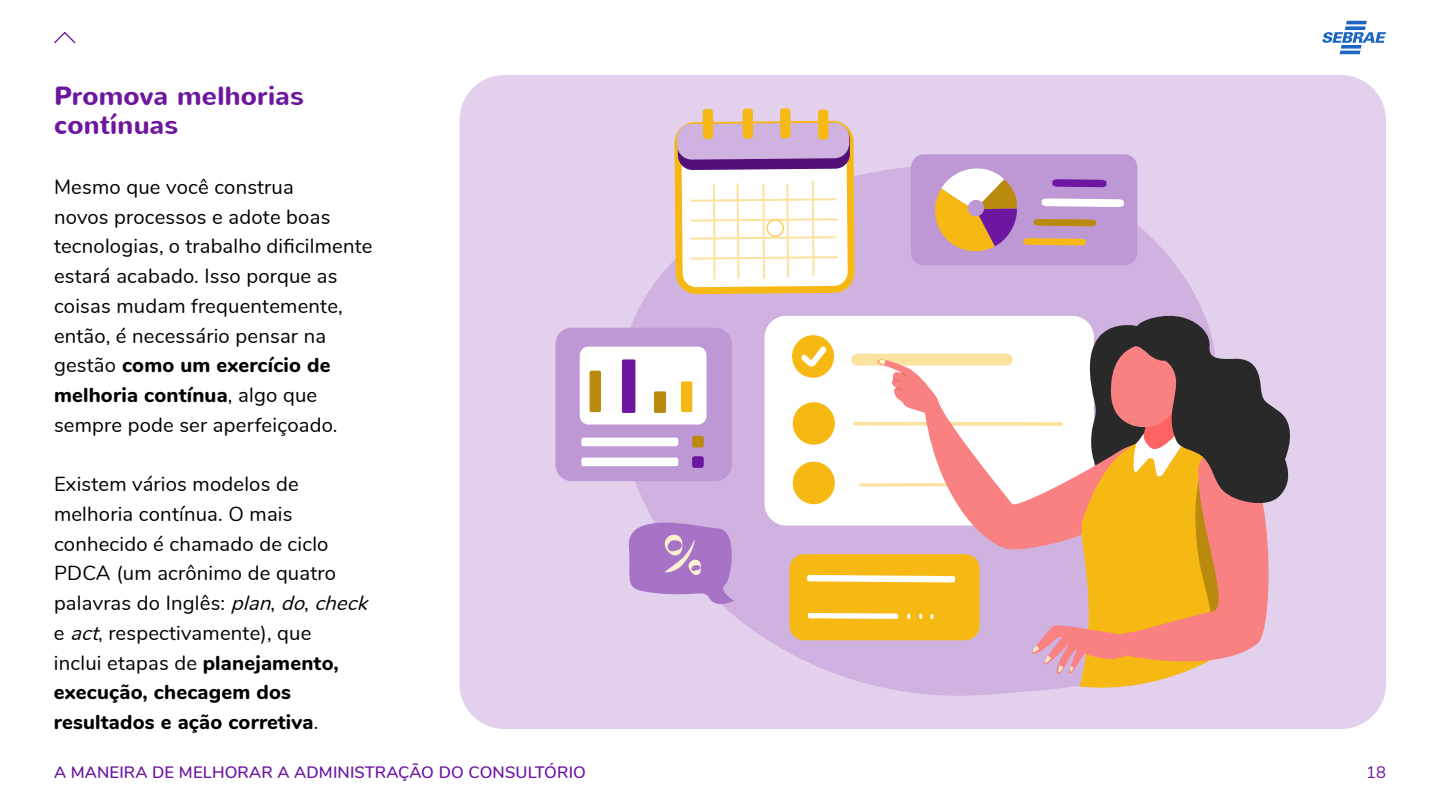
<style>
.page{position:relative;width:1440px;height:810px;background:#fff}
.page>*{position:absolute;margin:0;border:0;box-sizing:border-box;transform-origin:0 0}
.t1{font:700 26.25px/29.7px "Nunito";letter-spacing:.01em;color:#6d16a0}
.t2{font:20.25px/29.7px "Nunito";letter-spacing:.01em;color:#000}
.t3{font:600 16.5px "Nunito";letter-spacing:.01em;color:#6d16a0}
.t4{font:16.5px "Nunito";color:#6d16a0}
.s1{font-weight:800}
.s2{font-style:italic}
</style>
<div class="page">
<svg style="left:54px;top:31px;width:22px;height:13px"></svg>
<div style="left:460px;top:75px;width:926px;height:654px;background:#e2d0ec;border-radius:45px"></div>
<svg style="left:556px;top:155px;width:647px;height:541px"></svg>
<div style="left:765px;top:316px;width:329px;height:209px;background:#fff;border-radius:22px"></div>
<div style="left:556px;top:328px;width:176px;height:153px;background:#be97d5;border-radius:16px"></div>
<div style="left:580px;top:347px;width:126px;height:78px;background:#fff;border-radius:9px"></div>
<div style="left:681px;top:381px;width:11px;height:31px;background:#f6b812"></div>
<div style="left:654px;top:391px;width:12px;height:22px;background:#b98a0e"></div>
<div style="left:622px;top:359px;width:13px;height:54px;background:#6d16a0"></div>
<div style="left:590px;top:371px;width:11px;height:41px;background:#b98a0e;border-radius:2px"></div>
<div style="left:581px;top:438px;width:97px;height:8px;background:#fff;border-radius:2px"></div>
<div style="left:581px;top:457px;width:97px;height:9px;background:#fff;border-radius:2px"></div>
<div style="left:692px;top:436px;width:12px;height:12px;background:#b98a0e;border-radius:2px"></div>
<div style="left:692px;top:456px;width:12px;height:12px;background:#6d16a0;border-radius:2px"></div>
<div style="left:911px;top:154px;width:226px;height:111px;background:#be97d5;border-radius:13px"></div>
<svg style="left:935px;top:168px;width:82px;height:83px"></svg>
<svg style="left:1052px;top:179px;width:55px;height:8px"></svg>
<svg style="left:1042px;top:198px;width:82px;height:9px"></svg>
<svg style="left:1034px;top:219px;width:62px;height:7px"></svg>
<svg style="left:1023px;top:238px;width:63px;height:8px"></svg>
<div style="left:790px;top:554px;width:190px;height:86px;background:#f6b812;border-radius:14px"></div>
<svg style="left:621px;top:508px;width:117px;height:102px"></svg>
<div style="left:792px;top:335px;width:42px;height:43px;background:#f6b812;border-radius:50%"></div>
<div style="left:793px;top:402px;width:42px;height:43px;background:#f6b812;border-radius:50%"></div>
<div style="left:793px;top:462px;width:42px;height:42px;background:#f6b812;border-radius:50%"></div>
<svg style="left:1076px;top:678px;width:127px;height:18px"></svg>
<svg style="left:801px;top:311px;width:489px;height:367px"></svg>
<svg style="left:674px;top:108px;width:181px;height:186px;background:#ead6cb"></svg>
<svg style="left:1322px;top:21px;width:64px;height:33px"></svg>
<p class="t1" style="left:54px;top:81px;width:251px">Promova melhorias contínuas</p>
<p class="t2" style="left:54px;top:171px;width:320px">Mesmo que você construa<br>novos processos e adote boas tecnologias, o trabalho dificilmente estará acabado. Isso porque as coisas mudam frequentemente, então, é necessário pensar na gestão <span class="s1">como um exercício de melhoria contínua</span>, algo que sempre pode ser aperfeiçoado.</p>
<p class="t2" style="left:54px;top:468px;width:322px">Existem vários modelos de melhoria contínua. O mais conhecido é chamado de ciclo<br>PDCA (um acrônimo de quatro palavras do Inglês: <span class="s2">plan</span>, <span class="s2">do</span>, <span class="s2">check </span>e <span class="s2">act</span>, respectivamente), que<br>inclui etapas de <span class="s1">planejamento, execução, checagem dos resultados e ação corretiva</span>.</p>
<p class="t3" style="left:54px;top:760px;width:534px">A MANEIRA DE MELHORAR A ADMINISTRAÇÃO DO CONSULTÓRIO</p>
<p class="t4" style="left:1366px;top:760px;width:21px">18</p>
</div>
